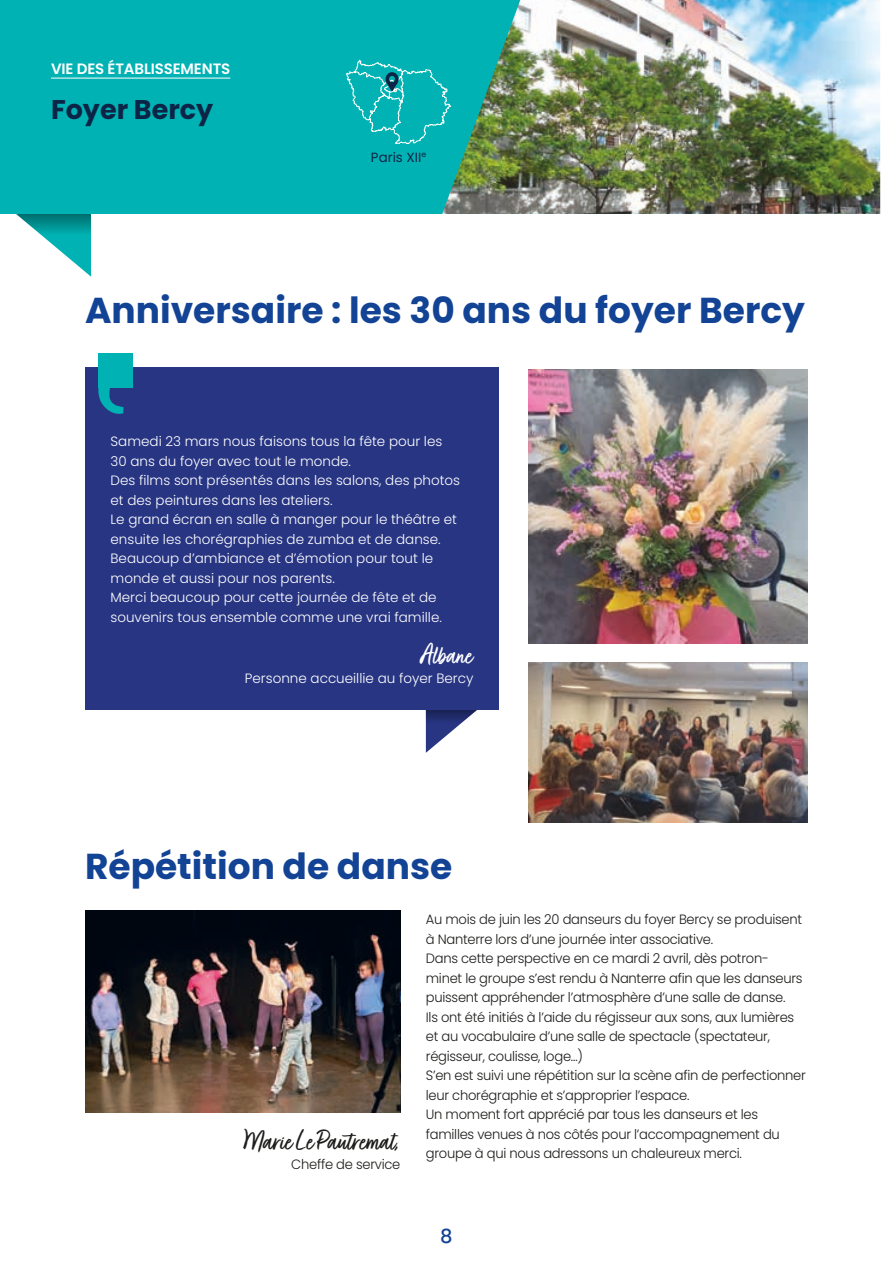
<style>
.page{position:relative;width:893px;height:1263px;background:#fff}
.page>*{position:absolute;margin:0;border:0;box-sizing:border-box;transform-origin:0 0}
.t1{font:700 36px "Poppins";color:#134395}
.t2{font:31.5px "Fave Script Pro";letter-spacing:-.01em;color:#1d1d1b}
.t3{font:31.5px "Fave Script Pro";letter-spacing:-.01em;color:#fff}
.t4{font:700 27px "Poppins";color:#0c2547}
.t5{font:500 19.5px "Poppins";color:#134395}
.t6{font:600 15px "Poppins";letter-spacing:-.01em;color:#fff}
.t7{font:300 13.5px/19.5px "Poppins";letter-spacing:-.02em;color:#1d1d1b}
.t8{font:300 13.5px/19.5px "Poppins";color:#fff}
.t9{font:13.35px "Poppins";color:#0c2547}
</style>
<div class="page">
<svg style="left:16px;top:214px;width:75px;height:63px"></svg>
<div style="left:0;top:0;width:859px;height:214px;background:#00b2b3"></div>
<hr style="left:51px;top:78px;width:179px;height:1px;background:#fff">
<img style="left:442px;top:0;width:438px;height:214px">
<svg style="left:346px;top:59px;width:105px;height:86px"></svg>
<img style="left:528px;top:369px;width:280px;height:275px">
<svg style="left:426px;top:710px;width:51px;height:43px"></svg>
<div style="left:85px;top:368px;width:414px;height:342px;background:#283583"></div>
<div style="left:98px;top:354px;width:34px;height:34px;background:#00b2b3"></div>
<svg style="left:98px;top:388px;width:25px;height:26px"></svg>
<img style="left:528px;top:662px;width:280px;height:161px">
<img style="left:85px;top:910px;width:315px;height:202px">
<p class="t6" style="left:51px;top:60px;width:181px">VIE DES ÉTABLISSEMENTS</p>
<h3 class="t4" style="left:51px;top:94px;width:164px">Foyer Bercy</h3>
<p class="t9" style="left:371px;top:149px;width:57px">Paris XII<sup>e</sup></p>
<h1 class="t1" style="left:85px;top:289px;width:721px">Anniversaire : les 30 ans du foyer Bercy</h1>
<p class="t8" style="left:111px;top:432px;width:351px">Samedi 23 mars nous faisons tous la fête pour les 30 ans du foyer avec tout le monde.<br>Des films sont présentés dans les salons, des photos et des peintures dans les ateliers.<br>Le grand écran en salle à manger pour le théâtre et ensuite les chorégraphies de zumba et de danse.<br>Beaucoup d’ambiance et d’émotion pour tout le monde et aussi pour nos parents.<br>Merci beaucoup pour cette journée de fête et de souvenirs tous ensemble comme une vrai famille.</p>
<h2 class="t3" style="left:421px;top:637px;width:54px">Albane</h2>
<p class="t8" style="left:245px;top:669px;width:230px">Personne accueillie au foyer Bercy</p>
<h1 class="t1" style="left:85px;top:846px;width:369px">Répétition de danse</h1>
<h2 class="t2" style="left:245px;top:1123px;width:157px">Marie Le Pautremat,</h2>
<p class="t7" style="left:291px;top:1155px;width:111px">Cheffe de service</p>
<p class="t7" style="left:426px;top:910px;width:381px">Au mois de juin les 20 danseurs du foyer Bercy se produisent à Nanterre lors d’une journée inter associative.<br>Dans cette perspective en ce mardi 2 avril, dès potron&shy;minet le groupe s’est rendu à Nanterre afin que les danseurs puissent appréhender l’atmosphère d’une salle de danse.<br>Ils ont été initiés à l’aide du régisseur aux sons, aux lumières et au vocabulaire d’une salle de spectacle (spectateur, régisseur, coulisse, loge…)<br>S’en est suivi une répétition sur la scène afin de perfectionner leur chorégraphie et s’approprier l’espace.<br>Un moment fort apprécié par tous les danseurs et les familles venues à nos côtés pour l’accompagnement du</p>
<p class="t7" style="left:426px;top:1144px;width:318px">groupe à qui nous adressons un chaleureux merci.</p>
<h3 class="t5" style="left:440px;top:1225px;width:14px">8</h3>
</div>
